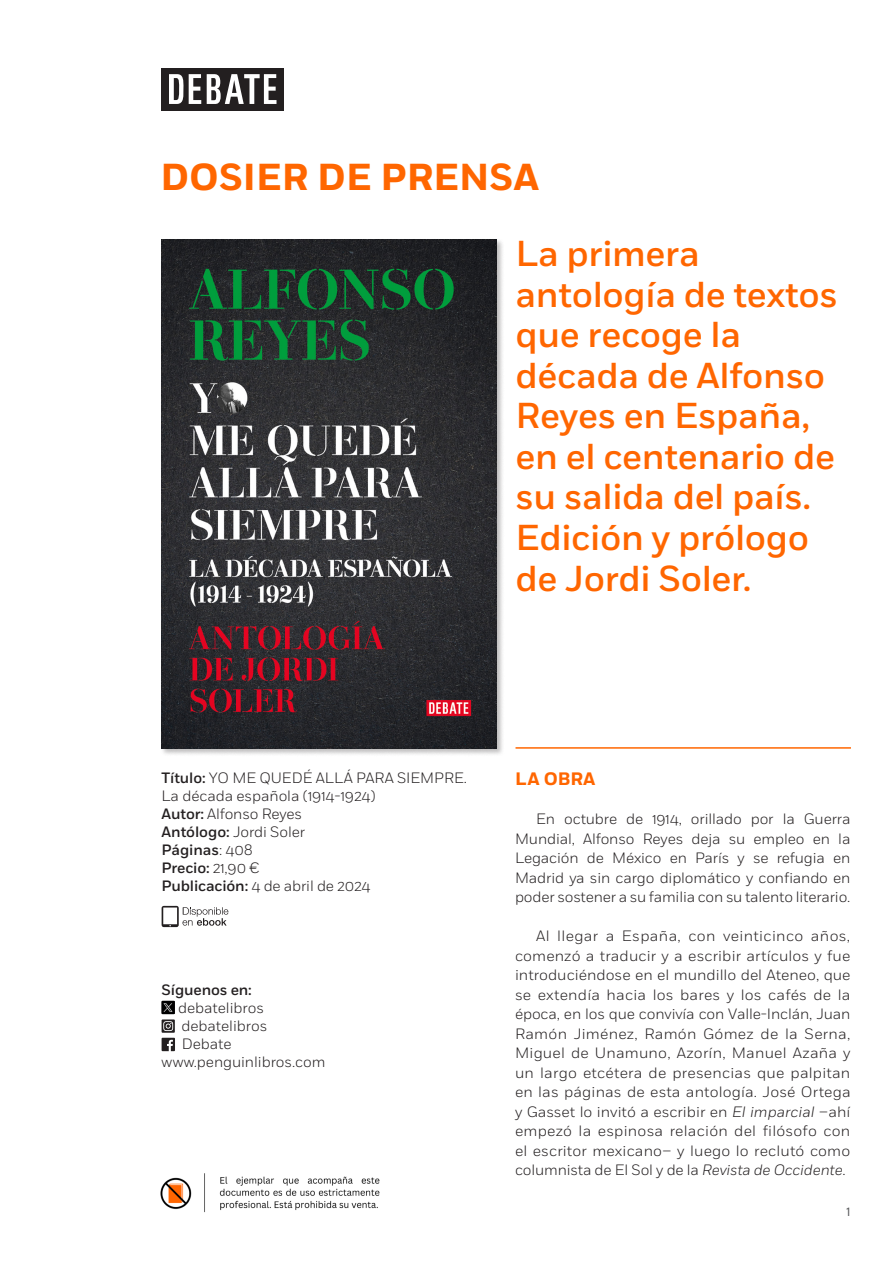
<style>
.page{position:relative;width:893px;height:1263px;background:#fff}
.page>*{position:absolute;margin:0;border:0;box-sizing:border-box;transform-origin:0 0}
.t1{font:700 37.5px "Fort";color:#f60}
.entradeta{font:500 36px/40.5px "Fort";letter-spacing:-.01em;color:#f60}
.titols{font:700 18px "Fort";color:#f60}
.text_basic{font:300 15px/19.5px "Fort";letter-spacing:-.01em;color:#231f20;text-align:justify}
.INFO{font:300 15px/18px "Fort";letter-spacing:-.005em;color:#231f20}
.INFO-2{font:500 15px "Fort";letter-spacing:-.01em;color:#231f20}
.t2{font:12px "Fort";color:#57585a}
.s1{font-weight:500}
.s2{font-weight:300}
.s3{font-style:italic}
</style>
<div class="page">
<div style="left:162px;top:68px;width:122px;height:42px;background:#231f20"></div>
<svg style="left:169px;top:74px;width:107px;height:30px"></svg>
<svg style="left:162px;top:906px;width:66px;height:21px"></svg>
<svg style="left:162px;top:1001px;width:13px;height:50px"></svg>
<hr style="left:515px;top:747px;width:336px;height:2px;background:#f60">
<img style="left:160px;top:1173px;width:220px;height:40px">
<div style="left:160px;top:238px;width:344px;height:518px;background:#231f20;opacity:.3"></div>
<img style="left:162px;top:239px;width:335px;height:510px">
<p class="t1" style="left:161px;top:154px;width:380px">DOSIER DE PRENSA</p>
<p class="entradeta" style="left:515px;top:235px;width:324px">La primera antología de textos que recoge la década de Alfonso<br>Reyes en España, en el centenario de su salida del país.<br>Edición y prólogo de Jordi Soler.</p>
<p class="INFO" style="left:162px;top:769px;width:307px"><span class="s1">Título:</span> YO ME QUEDÉ ALLÁ PARA SIEMPRE.<br>La década española (1914-1924)</p>
<p class="INFO" style="left:162px;top:805px;width:142px"><span class="s1">Autor:</span> Alfonso Reyes</p>
<p class="INFO" style="left:162px;top:823px;width:145px"><span class="s1">Antólogo:</span> Jordi Soler</p>
<p class="INFO-2" style="left:162px;top:841px;width:93px">Páginas<span class="s2">: 408</span></p>
<p class="INFO-2" style="left:162px;top:859px;width:100px">Precio: <span class="s2">21,90 €</span></p>
<p class="INFO" style="left:162px;top:877px;width:210px"><span class="s1">Publicación:</span> 4 de abril de 2024</p>
<p class="INFO-2" style="left:162px;top:980px;width:92px">Síguenos en:</p>
<p class="INFO" style="left:178px;top:998px;width:87px">debatelibros</p>
<p class="INFO" style="left:182px;top:1016px;width:87px">debatelibros</p>
<p class="INFO" style="left:182px;top:1034px;width:51px">Debate</p>
<p class="INFO" style="left:162px;top:1052px;width:165px">www.penguinlibros.com</p>
<p class="titols" style="left:515px;top:768px;width:82px">LA OBRA</p>
<p class="text_basic" style="left:515px;top:809px;width:337px;text-indent:21px">En octubre de 1914, orillado por la Guerra Mundial, Alfonso Reyes deja su empleo en la Legación de México en París y se refugia en Madrid ya sin cargo diplomático y confiando en poder sostener a su familia con su talento literario.</p>
<p class="text_basic" style="left:515px;top:926px;width:337px;text-indent:21px">Al llegar a España, con veinticinco años, comenzó a traducir y a escribir artículos y fue introduciéndose en el mundillo del Ateneo, que se extendía hacia los bares y los cafés de la época, en los que convivía con Valle-Inclán, Juan Ramón Jiménez, Ramón Gómez de la Serna, Miguel de Unamuno, Azorín, Manuel Azaña y un largo etcétera de presencias que palpitan en las páginas de esta antología. José Ortega y Gasset lo invitó a escribir en <span class="s3">El imparcial</span> ‒ahí empezó la espinosa relación del filósofo con el escritor mexicano‒ y luego lo reclutó como columnista de El Sol y de la <span class="s3">Revista de Occidente</span>.</p>
<p class="t2" style="left:846px;top:1204px;width:6px">1</p>
</div>
